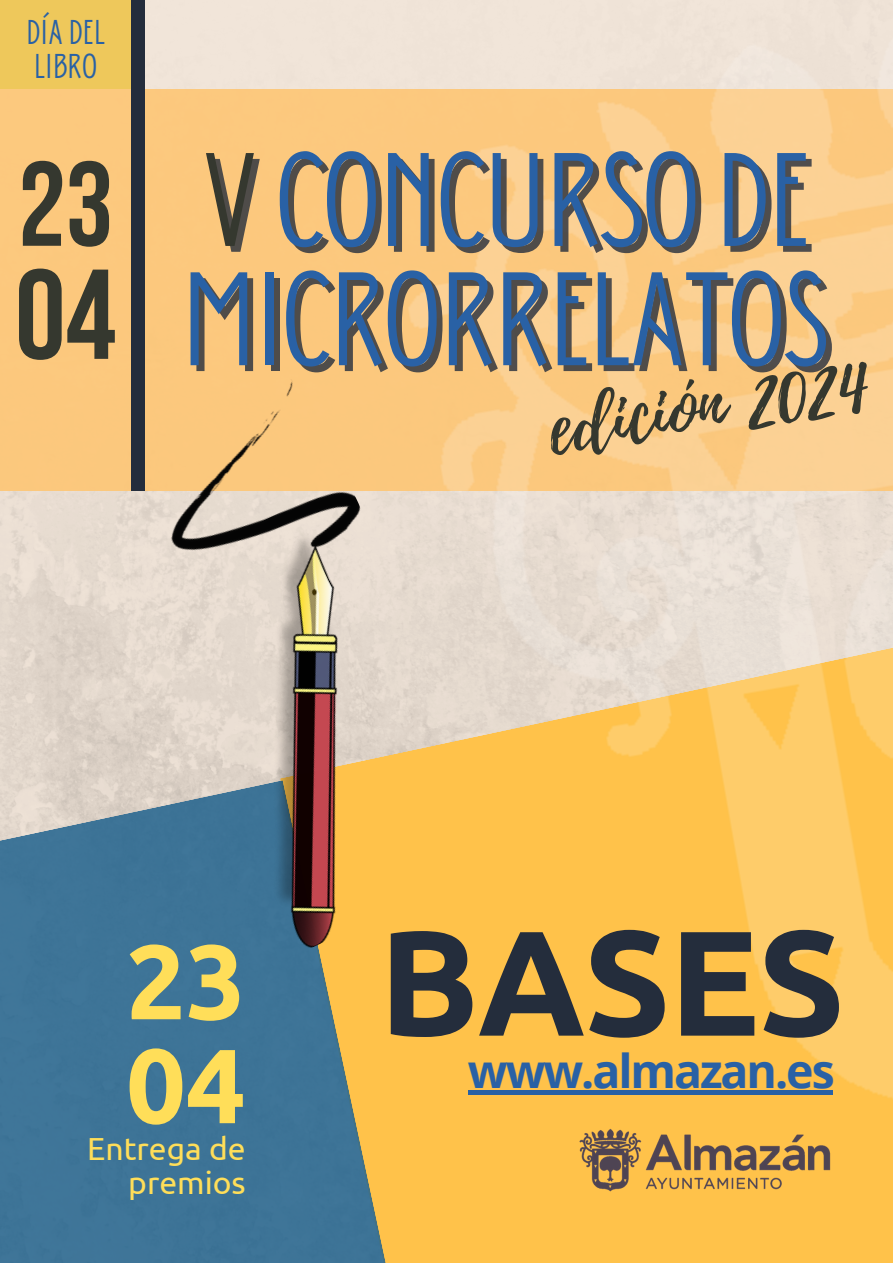
<style>
.page{position:relative;width:893px;height:1263px;background:#fff}
.page>*{position:absolute;margin:0;border:0;box-sizing:border-box;transform-origin:0 0}
.t1{font:700 149.18px "Ubuntu";letter-spacing:-.01em;color:#242d3c}
.t2{font:132.68px "Donau Uppercase Neue";letter-spacing:-.02em;color:#2961a5}
.t3{font:700 127.5px "Bebas Neue";color:#35382f}
.t4{font:700 120px "Bebas Neue";color:#35382f}
.t5{font:700 105.45px "Ubuntu";color:#ffde59}
.t6{font:78.9px "Playlist Script";color:#35382f}
.t7{font:700 46.5px "Open Sans";letter-spacing:-.045em;color:#2961a5}
.t8{font:34.42px "Donau Uppercase Neue";color:#2961a5}
.t9{font:31.88px "Ubuntu";color:#ffde59}
.s1{color:rgb(36 45 60/.8)}
</style>
<div class="page">
<div style="left:0;top:780px;width:206px;height:483px;background:#3e7497"></div>
<div style="left:0;top:89px;width:893px;height:402px;background:#fcc87e"></div>
<img style="left:206px;top:0;width:687px;height:1263px">
<div style="left:0;top:0;width:145px;height:89px;background:#eec85b"></div>
<img style="left:61px;top:375px;width:460px;height:586px">
<div style="left:468px;top:1090px;width:364px;height:5px;background:#2961a5"></div>
<div style="left:131px;top:0;width:14px;height:491px;background:#242d3c"></div>
<img style="left:560px;top:1121px;width:281px;height:81px">
<p class="t8" style="left:26px;top:11px;width:77px">DÍA DEL</p>
<p class="t8" style="left:34px;top:45px;width:62px">LIBRO</p>
<p class="t4" style="left:18px;top:156px;width:97px">23</p>
<p class="t3" style="left:15px;top:263px;width:102px">04</p>
<h5 class="t2" style="left:205px;top:118px;width:606px"><span class="s1">V</span>CONCURSO DE</h5>
<p class="t2" style="left:180px;top:237px;width:650px">MICROR<span class="s1">R</span>ELATOS</p>
<p class="t6" style="left:539px;top:373px;width:323px;rotate:-9deg">edición 2024</p>
<p class="t5" style="left:126px;top:921px;width:121px">23</p>
<p class="t5" style="left:126px;top:1025px;width:121px">04</p>
<p class="t9" style="left:87px;top:1130px;width:160px">Entrega de</p>
<h4 class="t9" style="left:128px;top:1165px;width:119px">premios</h4>
<h2 class="t1" style="left:379px;top:896px;width:467px">BASES</h2>
<h3 class="t7" style="left:468px;top:1038px;width:368px">www.almazan.es</h3>
</div>
